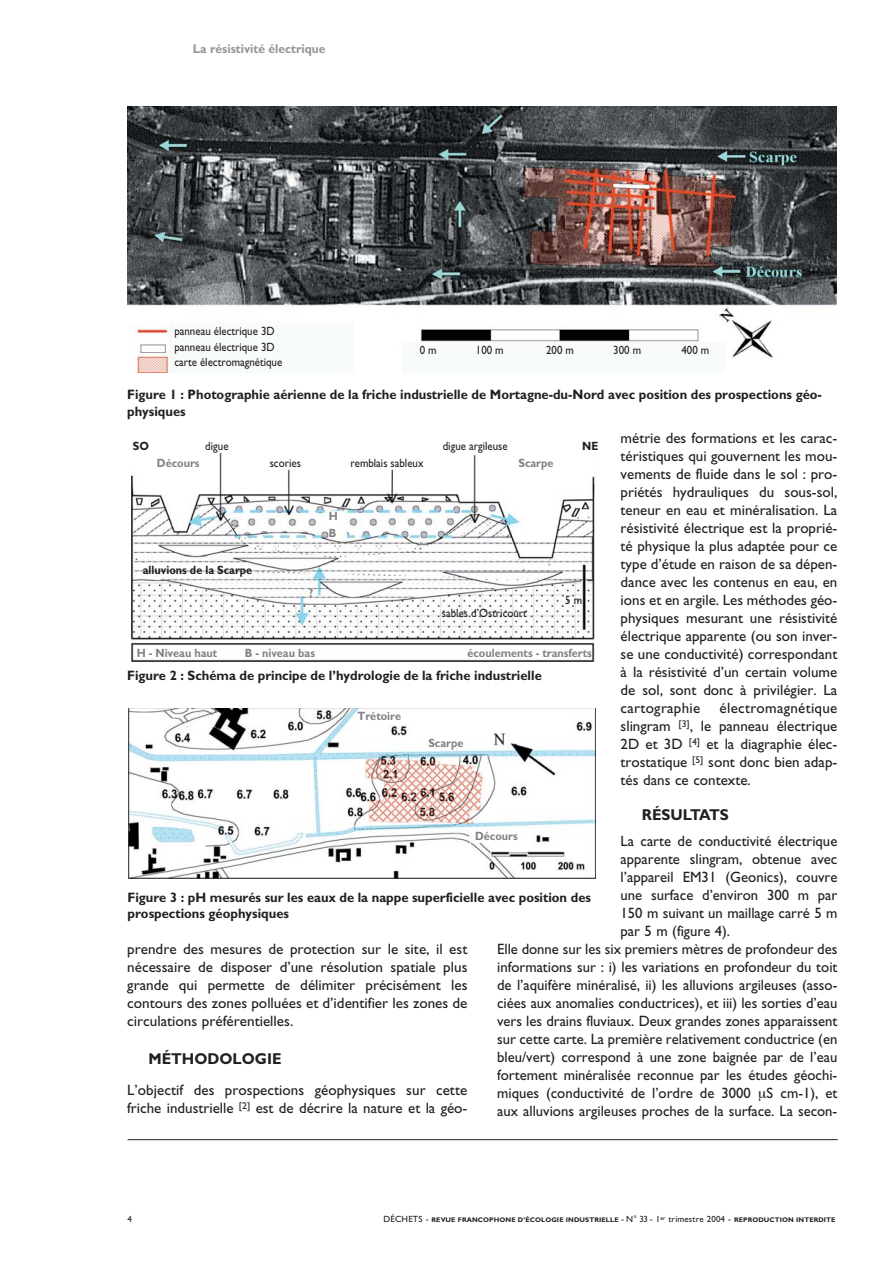
<style>
.page{position:relative;width:893px;height:1263px;background:#fff}
.page>*{position:absolute;margin:0;border:0;box-sizing:border-box;transform-origin:0 0}
.t1{font:700 15.75px "Gill Sans";color:#231f20;scale:.95 1}
.t2{font:15px/18px "Gill Sans";color:#231f20;text-align:justify}
.t3{font:700 13.65px/16.5px "Gill Sans";color:#231f20;scale:.95 1}
.t4{font:700 12.75px "Gill Sans";color:#939598;scale:.95 1}
.t5{font:12px/15.3px "Gill Sans";color:#231f20;scale:.91 1}
.t6{font:700 12px/16.5px "Gill Sans";color:#808285;scale:.91 1}
.t7{font:700 12px "Gill Sans";color:#231f20;scale:.91 1}
.t8{font:9px "Gill Sans";color:#231f20}
.t9{font:700 6.75px "Gill Sans";letter-spacing:.015em;color:#231f20}
.s1{font-weight:400;font-size:9px}
</style>
<div class="page">
<hr style="left:128px;top:1139px;width:710px;height:1px;background:#231f20">
<img style="left:127px;top:107px;width:710px;height:266px">
<img style="left:132px;top:452px;width:463px;height:209px">
<img style="left:128px;top:708px;width:467px;height:171px">
<p class="t4" style="left:193px;top:44px;width:141px">La résistivité électrique</p>
<p class="t5" style="left:174px;top:325px;width:120px">panneau électrique 3D panneau électrique 3D carte électromagnétique</p>
<p class="t5" style="left:420px;top:344px;width:20px">0 m</p>
<p class="t5" style="left:476px;top:344px;width:32px">100 m</p>
<p class="t5" style="left:546px;top:344px;width:32px">200 m</p>
<p class="t5" style="left:613px;top:344px;width:32px">300 m</p>
<p class="t5" style="left:681px;top:344px;width:32px">400 m</p>
<p class="t3" style="left:127px;top:388px;width:733px">Figure 1 : Photographie aérienne de la friche industrielle de Mortagne-du-Nord avec position des prospections géo&shy;physiques</p>
<p class="t2" style="left:621px;top:430px;width:218px">métrie des formations et les carac&shy;téristiques qui gouvernent les mou&shy;vements de fluide dans le sol : pro&shy;priétés hydrauliques du sous-sol, teneur en eau et minéralisation. La résistivité électrique est la proprié&shy;té physique la plus adaptée pour ce type d’étude en raison de sa dépen&shy;dance avec les contenus en eau, en ions et en argile. Les méthodes géo&shy;physiques mesurant une résistivité électrique apparente (ou son inver&shy;se une conductivité) correspondant à la résistivité d’un certain volume de sol, sont donc à privilégier. La cartographie</p>
<p class="t7" style="left:133px;top:441px;width:19px">SO</p>
<p class="t5" style="left:205px;top:440px;width:27px">digue</p>
<p class="t7" style="left:582px;top:441px;width:19px">NE</p>
<p class="t5" style="left:443px;top:440px;width:73px">digue argileuse</p>
<p class="t6" style="left:518px;top:456px;width:40px">Scarpe</p>
<p class="t6" style="left:157px;top:456px;width:48px">Décours</p>
<p class="t5" style="left:270px;top:457px;width:36px">scories</p>
<p class="t5" style="left:350px;top:457px;width:82px">remblais sableux</p>
<p class="t6" style="left:329px;top:509px;width:11px">H<br>B</p>
<p class="t7" style="left:143px;top:566px;width:122px">alluvions de la Scarpe</p>
<p class="t6" style="left:309px;top:586px;width:6px">?</p>
<p class="t5" style="left:565px;top:593px;width:20px">5 m</p>
<p class="t5" style="left:442px;top:606px;width:95px">sables d’Ostricourt</p>
<p class="t6" style="left:137px;top:646px;width:90px">H - Niveau haut</p>
<p class="t6" style="left:245px;top:646px;width:79px">B - niveau bas</p>
<p class="t6" style="left:467px;top:646px;width:138px">écoulements - transferts</p>
<p class="t3" style="left:127px;top:668px;width:438px">Figure 2 : Schéma de principe de l’hydrologie de la friche industrielle</p>
<p class="t2" style="left:621px;top:700px;width:218px;text-indent:99px">électromagnétique slingram <sup>[3]</sup>, le panneau électrique 2D et 3D <sup>[4]</sup> et la diagraphie élec&shy;trostatique <sup>[5]</sup> sont donc bien adap&shy;tés dans ce contexte.</p>
<p class="t1" style="left:642px;top:809px;width:93px">RÉSULTATS</p>
<p class="t2" style="left:621px;top:834px;width:218px">La carte de conductivité électrique</p>
<p class="t2" style="left:621px;top:852px;width:218px">apparente slingram, obtenue avec</p>
<p class="t2" style="left:621px;top:870px;width:218px">l’appareil EM31 (Geonics), couvre</p>
<p class="t2" style="left:621px;top:888px;width:218px">une surface d’environ 300 m par</p>
<p class="t2" style="left:621px;top:906px;width:218px">150 m suivant un maillage carré 5 m</p>
<p class="t2" style="left:621px;top:924px;width:111px">par 5 m (figure 4).</p>
<p class="t2" style="left:497px;top:942px;width:342px">Elle donne sur les six premiers mètres de profondeur des</p>
<p class="t2" style="left:497px;top:960px;width:342px">informations sur : i) les variations en profondeur du toit</p>
<p class="t2" style="left:497px;top:978px;width:342px">de l’aquifère minéralisé, ii) les alluvions argileuses (asso-</p>
<p class="t2" style="left:497px;top:996px;width:342px">ciées aux anomalies conductrices), et iii) les sorties d’eau</p>
<p class="t2" style="left:497px;top:1014px;width:342px">vers les drains fluviaux. Deux grandes zones apparaissent</p>
<p class="t2" style="left:497px;top:1032px;width:342px">sur cette carte. La première relativement conductrice (en</p>
<p class="t2" style="left:497px;top:1050px;width:342px">bleu/vert) correspond à une zone baignée par de l’eau</p>
<p class="t2" style="left:497px;top:1068px;width:342px">fortement minéralisée reconnue par les études géochi-</p>
<p class="t2" style="left:497px;top:1086px;width:342px">miques (conductivité de l’ordre de 3000 S cm-1), et</p>
<p class="t2" style="left:497px;top:1104px;width:342px">aux alluvions argileuses proches de la surface. La secon-</p>
<p class="t6" style="left:358px;top:709px;width:49px">Trétoire</p>
<p class="t6" style="left:428px;top:736px;width:40px">Scarpe</p>
<p class="t6" style="left:475px;top:829px;width:48px">Décours</p>
<p class="t3" style="left:128px;top:891px;width:489px">Figure 3 : pH mesurés sur les eaux de la nappe superficielle avec position des prospections géophysiques</p>
<p class="t2" style="left:127px;top:942px;width:342px">prendre des mesures de protection sur le site, il est nécessaire de disposer d’une résolution spatiale plus grande qui permette de délimiter précisément les contours des zones polluées et d’identifier les zones de circulations préférentielles.</p>
<p class="t1" style="left:148px;top:1053px;width:142px">MÉTHODOLOGIE</p>
<p class="t2" style="left:127px;top:1082px;width:342px">L’objectif des prospections géophysiques sur cette friche industrielle <sup>[2]</sup> est de décrire la nature et la géo-</p>
<p class="t8" style="left:128px;top:1216px;width:6px">4</p>
<p class="t9" style="left:384px;top:1218px;width:453px"><span class="s1">DÉCHETS -</span> REVUE FRANCOPHONE D’ÉCOLOGIE INDUSTRIELLE <span class="s1">- N° 33 - 1</span><sup>er</sup> <span class="s1">trimestre 2004 -</span> REPRODUCTION INTERDITE</p>
</div>
